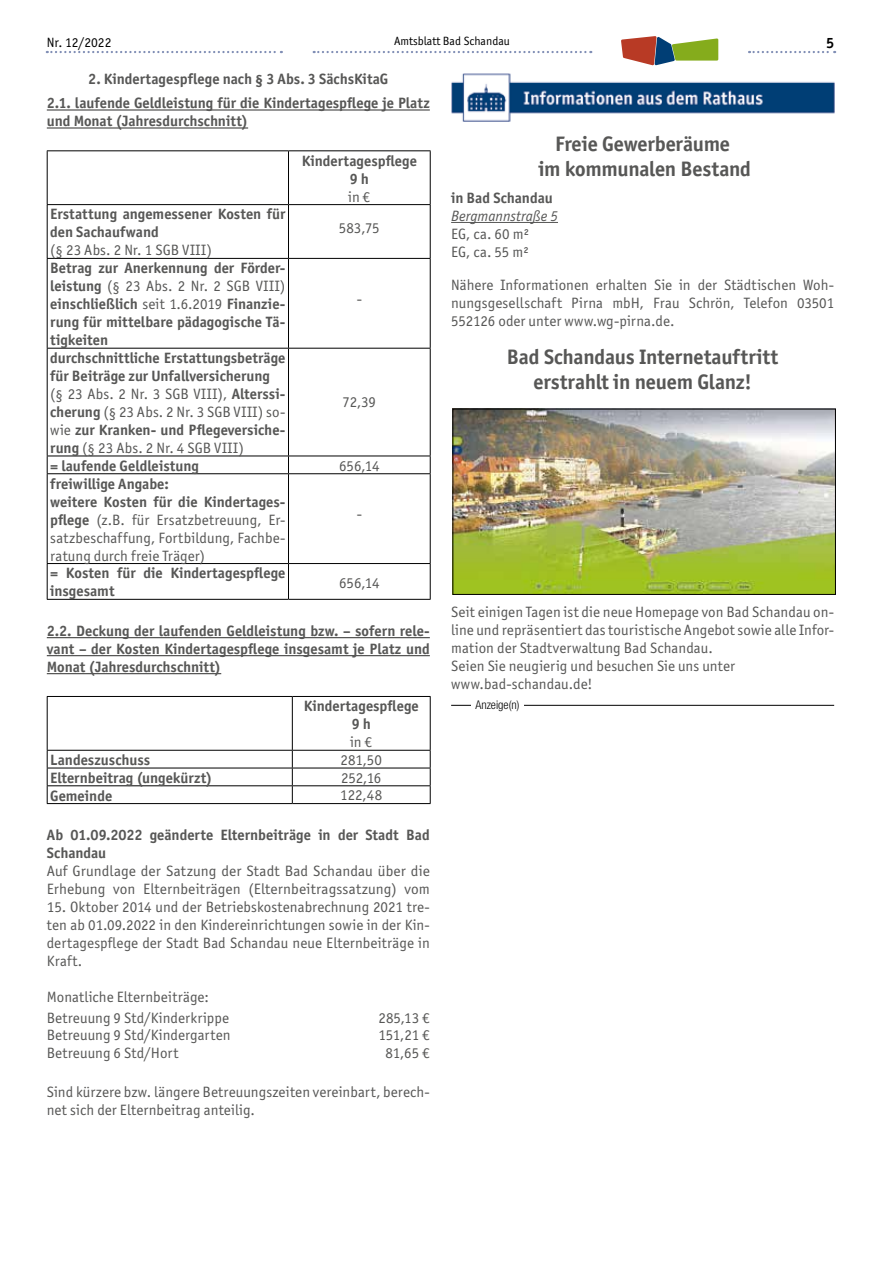
<style>
.page{position:relative;width:881px;height:1263px;background:#fff}
.page>*{position:absolute;margin:0;border:0;box-sizing:border-box;transform-origin:0 0}
.t1{font:700 21px/25.2px "Officina San ITC";letter-spacing:-.01em;color:#575756;text-align:center}
.t2{font:15px/18px "Officina San ITC";letter-spacing:.005em;color:#575756}
.t3{font:700 15px/18px "Officina San ITC";color:#575756}
.t4{font:italic 15px "Officina San ITC";color:#575756}
.t5{font:700 15px "Officina San ITC";color:#000}
.t6{font:13.5px "Officina San ITC";color:#000}
.t7{font:12px "Officina San ITC";color:#000}
.t8{font:300 condensed 12px "Helvetica Neue LT";color:#000}
.s1{font-weight:400}
.s2{font-weight:700}
</style>
<div class="page">
<svg style="left:313px;top:51px;width:278px;height:2px"></svg>
<svg style="left:47px;top:51px;width:235px;height:2px"></svg>
<svg style="left:748px;top:51px;width:86px;height:2px"></svg>
<svg style="left:621px;top:36px;width:97px;height:29px"></svg>
<hr style="left:451px;top:222px;width:106px;height:1px;background:#575756">
<img style="left:451px;top:73px;width:382px;height:49px">
<img style="left:454px;top:411px;width:379px;height:182px">
<div style="left:452px;top:409px;width:383px;height:186px;border:1px solid #000"></div>
<hr style="left:47px;top:109px;width:382px;height:2px;background:#575756">
<hr style="left:47px;top:127px;width:201px;height:2px;background:#575756">
<hr style="left:47px;top:637px;width:382px;height:1px;background:#575756">
<hr style="left:47px;top:655px;width:382px;height:1px;background:#575756">
<hr style="left:47px;top:673px;width:174px;height:1px;background:#575756">
<hr style="left:288px;top:151px;width:1px;height:53px;background:#000">
<hr style="left:47px;top:204px;width:241px;height:1px;background:#000">
<hr style="left:288px;top:204px;width:142px;height:1px;background:#000">
<hr style="left:288px;top:205px;width:1px;height:53px;background:#000">
<hr style="left:47px;top:258px;width:241px;height:1px;background:#000">
<hr style="left:288px;top:258px;width:142px;height:1px;background:#000">
<hr style="left:288px;top:259px;width:1px;height:89px;background:#000">
<hr style="left:47px;top:348px;width:241px;height:1px;background:#000">
<hr style="left:288px;top:348px;width:142px;height:1px;background:#000">
<hr style="left:288px;top:349px;width:1px;height:107px;background:#000">
<hr style="left:47px;top:456px;width:241px;height:1px;background:#000">
<hr style="left:288px;top:456px;width:142px;height:1px;background:#000">
<svg style="left:288px;top:456px;width:1px;height:17px"></svg>
<hr style="left:47px;top:473px;width:241px;height:1px;background:#000">
<hr style="left:288px;top:473px;width:142px;height:1px;background:#000">
<hr style="left:288px;top:474px;width:1px;height:89px;background:#000">
<hr style="left:47px;top:563px;width:241px;height:1px;background:#000">
<hr style="left:288px;top:563px;width:142px;height:1px;background:#000">
<hr style="left:288px;top:564px;width:1px;height:35px;background:#000">
<hr style="left:47px;top:151px;width:1px;height:53px;background:#000">
<hr style="left:47px;top:150px;width:241px;height:1px;background:#000">
<hr style="left:429px;top:151px;width:1px;height:53px;background:#000">
<hr style="left:288px;top:150px;width:142px;height:1px;background:#000">
<hr style="left:47px;top:205px;width:1px;height:53px;background:#000">
<hr style="left:429px;top:205px;width:1px;height:53px;background:#000">
<hr style="left:47px;top:259px;width:1px;height:89px;background:#000">
<hr style="left:429px;top:259px;width:1px;height:89px;background:#000">
<hr style="left:47px;top:349px;width:1px;height:107px;background:#000">
<hr style="left:429px;top:349px;width:1px;height:107px;background:#000">
<svg style="left:47px;top:456px;width:1px;height:17px"></svg>
<svg style="left:429px;top:456px;width:1px;height:17px"></svg>
<hr style="left:47px;top:474px;width:1px;height:89px;background:#000">
<hr style="left:429px;top:474px;width:1px;height:89px;background:#000">
<hr style="left:47px;top:564px;width:1px;height:35px;background:#000">
<hr style="left:47px;top:599px;width:241px;height:1px;background:#000">
<hr style="left:429px;top:564px;width:1px;height:35px;background:#000">
<hr style="left:288px;top:599px;width:142px;height:1px;background:#000">
<hr style="left:292px;top:697px;width:1px;height:53px;background:#000">
<hr style="left:47px;top:750px;width:245px;height:1px;background:#000">
<hr style="left:292px;top:750px;width:138px;height:1px;background:#000">
<hr style="left:47px;top:768px;width:245px;height:1px;background:#000">
<hr style="left:292px;top:768px;width:138px;height:1px;background:#000">
<hr style="left:47px;top:785px;width:245px;height:1px;background:#000">
<hr style="left:292px;top:785px;width:138px;height:1px;background:#000">
<svg style="left:292px;top:751px;width:1px;height:52px"></svg>
<hr style="left:47px;top:697px;width:1px;height:53px;background:#000">
<hr style="left:47px;top:696px;width:245px;height:1px;background:#000">
<hr style="left:429px;top:697px;width:1px;height:53px;background:#000">
<hr style="left:292px;top:696px;width:138px;height:1px;background:#000">
<svg style="left:47px;top:751px;width:1px;height:52px"></svg>
<hr style="left:47px;top:803px;width:245px;height:1px;background:#000">
<svg style="left:429px;top:751px;width:1px;height:52px"></svg>
<hr style="left:292px;top:803px;width:138px;height:1px;background:#000">
<hr style="left:451px;top:705px;width:382px;height:1px;background:#000">
<div style="left:471px;top:701px;width:52px;height:6px;background:#fff"></div>
<p class="t6" style="left:47px;top:34px;width:66px">Nr. 12/2022</p>
<p class="t7" style="left:394px;top:34px;width:117px">Amtsblatt Bad Schandau</p>
<p class="t5" style="left:825px;top:34px;width:10px">5</p>
<p class="t3" style="left:47px;top:67px;width:384px;line-height:24.3px;text-align:center">2. Kindertagespflege nach § 3 Abs. 3 SächsKitaG<br>2.1. laufende Geldleistung für die Kindertagespflege je Platz</p>
<p class="t3" style="left:47px;top:112px;width:203px">und Monat (Jahresdurchschnitt)</p>
<p class="t3" style="left:302px;top:151px;width:116px;text-align:center">Kindertagespflege<br>9 h</p>
<p class="t2" style="left:348px;top:187px;width:24px">in €</p>
<p class="t3" style="left:50px;top:205px;width:237px">Erstattung angemessener Kosten für den Sachaufwand</p>
<p class="t2" style="left:50px;top:241px;width:163px">(§ 23 Abs. 2 Nr. 1 SGB VIII)</p>
<p class="t2" style="left:339px;top:219px;width:42px">583,75</p>
<p class="t3" style="left:50px;top:259px;width:237px;text-align:justify">Betrag zur Anerkennung der Förder&shy;leistung <span class="s1">(§ 23 Abs. 2 Nr. 2 SGB VIII) </span>einschließlich <span class="s1">seit 1.6.2019</span> Finanzie&shy;rung für mittelbare pädagogische Tä&shy;tigkeiten</p>
<p class="t3" style="left:50px;top:349px;width:237px">durchschnittliche Erstattungsbeträge für Beiträge zur Unfallversicherung <span class="s1">(§ 23 Abs. 2 Nr. 3 SGB VIII),</span> Alterssi&shy;cherung <span class="s1">(§ 23 Abs. 2 Nr. 3 SGB VIII) so&shy;wie</span> zur Kranken- und Pflegeversiche&shy;rung <span class="s1">(§ 23 Abs. 2 Nr. 4 SGB VIII)</span></p>
<p class="t2" style="left:356px;top:290px;width:7px">-</p>
<p class="t2" style="left:342px;top:392px;width:35px">72,39</p>
<p class="t3" style="left:50px;top:456px;width:150px">= laufende Geldleistung</p>
<p class="t2" style="left:339px;top:456px;width:42px">656,14</p>
<p class="t2" style="left:50px;top:474px;width:237px"><span class="s2">freiwillige Angabe:<br>weitere Kosten für die Kindertages&shy;pflege</span> (z.B. für Ersatzbetreuung, Er&shy;satzbeschaffung, Fortbildung, Fachbe&shy;ratung durch freie Träger)</p>
<p class="t2" style="left:356px;top:505px;width:7px">-</p>
<p class="t3" style="left:50px;top:564px;width:237px">= Kosten für die Kindertagespflege insgesamt</p>
<p class="t2" style="left:339px;top:574px;width:42px">656,14</p>
<p class="t3" style="left:47px;top:622px;width:384px;text-align:justify">2.2. Deckung der laufenden Geldleistung bzw. – sofern rele&shy;vant – der Kosten Kindertagespflege insgesamt je Platz und Monat (Jahresdurchschnitt)</p>
<p class="t3" style="left:303px;top:697px;width:116px;text-align:center">Kindertagespflege<br>9 h</p>
<p class="t2" style="left:350px;top:733px;width:24px">in €</p>
<p class="t3" style="left:50px;top:751px;width:102px">Landeszuschuss</p>
<p class="t2" style="left:340px;top:751px;width:43px">281,50</p>
<p class="t3" style="left:50px;top:768px;width:164px">Elternbeitrag (ungekürzt)</p>
<p class="t2" style="left:341px;top:768px;width:42px">252,16</p>
<p class="t3" style="left:50px;top:786px;width:64px">Gemeinde</p>
<p class="t2" style="left:340px;top:786px;width:43px">122,48</p>
<p class="t3" style="left:47px;top:826px;width:384px">Ab 01.09.2022 geänderte Elternbeiträge in der Stadt Bad<br>Schandau</p>
<p class="t2" style="left:47px;top:862px;width:384px">Auf Grundlage der Satzung der Stadt Bad Schandau über die<br>Erhebung von Elternbeiträgen (Elternbeitragssatzung) vom</p>
<p class="t2" style="left:47px;top:898px;width:384px;text-align:justify">15. Oktober 2014 und der Betriebskostenabrechnung 2021 tre&shy;ten ab 01.09.2022 in den Kindereinrichtungen sowie in der Kin&shy;dertagespflege der Stadt Bad Schandau neue Elternbeiträge in Kraft.</p>
<p class="t2" style="left:47px;top:987px;width:184px;line-height:20.5px">Monatliche Elternbeiträge:<br>Betreuung 9 Std/Kinderkrippe</p>
<p class="t2" style="left:378px;top:1009px;width:53px">285,13 €</p>
<p class="t2" style="left:47px;top:1026px;width:185px">Betreuung 9 Std/Kindergarten</p>
<p class="t2" style="left:378px;top:1026px;width:53px">151,21 €</p>
<p class="t2" style="left:47px;top:1044px;width:133px">Betreuung 6 Std/Hort</p>
<p class="t2" style="left:385px;top:1044px;width:46px">81,65 €</p>
<p class="t2" style="left:47px;top:1083px;width:384px">Sind kürzere bzw. längere Betreuungszeiten vereinbart, berech&shy;net sich der Elternbeitrag anteilig.</p>
<h1 class="t1" style="left:538px;top:131px;width:214px">Freie Gewerberäume<br>im kommunalen Bestand</h1>
<p class="t3" style="left:451px;top:189px;width:103px">in Bad Schandau</p>
<p class="t4" style="left:451px;top:208px;width:108px">Bergmannstraße 5</p>
<p class="t2" style="left:451px;top:225px;width:79px">EG, ca. 60 m²<br>EG, ca. 55 m²</p>
<p class="t2" style="left:451px;top:276px;width:384px;text-align:justify">Nähere Informationen erhalten Sie in der Städtischen Woh&shy;nungsgesellschaft Pirna mbH, Frau Schrön, Telefon 03501<br>552126 oder unter www.wg-pirna.de.</p>
<h1 class="t1" style="left:506px;top:344px;width:273px">Bad Schandaus Internetauftritt erstrahlt in neuem Glanz!</h1>
<p class="t2" style="left:451px;top:603px;width:384px">Seit einigen Tagen ist die neue Homepage von Bad Schandau on&shy;line und repräsentiert das touristische Angebot sowie alle Infor&shy;mation der Stadtverwaltung Bad Schandau.<br>Seien Sie neugierig und besuchen Sie uns unter www.bad-schandau.de!</p>
<p class="t8" style="left:475px;top:698px;width:45px">Anzeige(n)</p>
</div>
